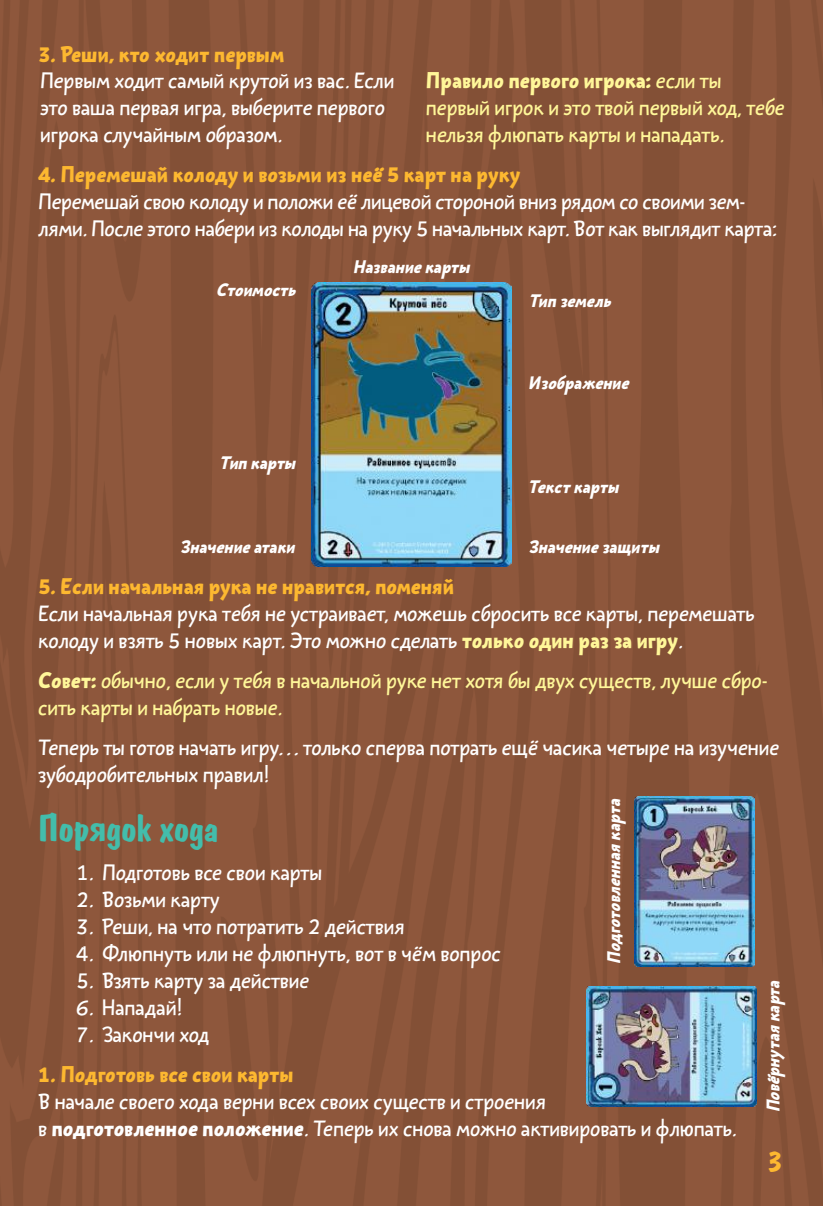
<style>
.page{position:relative;width:823px;height:1206px;background:#fff}
.page>*{position:absolute;margin:0;border:0;box-sizing:border-box;transform-origin:0 0}
.t1{font:700 38.25px "Domkrat";color:#43bdab}
.t2{font:700 31.5px "Domkrat";color:#fdb830}
.t3{font:22.5px/27px "Dereza";color:#fff}
.t4{font:22.5px/27px "Dereza";color:#fff799}
.t5{font:700 22.5px "Dereza";color:#fdb830}
.t6{font:italic 700 18px "Dereza";color:#fff}
.s1{font-weight:700}
.s2{font-weight:700;color:#fff799}
</style>
<div class="page">
<img style="left:0;top:0;width:823px;height:1205px">
<img style="left:311px;top:282px;width:201px;height:284px">
<img style="left:634px;top:796px;width:120px;height:170px">
<img style="left:586px;top:986px;width:171px;height:120px">
<p class="t5" style="left:38px;top:39px;width:248px">3. Реши, кто ходит первым</p>
<p class="t3" style="left:40px;top:68px;width:355px">Первым ходит самый крутой из вас. Если это ваша первая игра, выберите первого игрока случайным образом.</p>
<p class="t4" style="left:426px;top:68px;width:360px"><span class="s1">Правило первого игрока:</span> если ты первый игрок и это твой первый ход, тебе нельзя флюпать карты и нападать.</p>
<p class="t5" style="left:38px;top:160px;width:484px">4. Перемешай колоду и возьми из неё 5 карт на руку</p>
<p class="t3" style="left:38px;top:189px;width:740px">Перемешай свою колоду и положи её лицевой стороной вниз рядом со своими зем&shy;лями. После этого набери из колоды на руку 5 начальных карт. Вот как выглядит карта:</p>
<p class="t6" style="left:216px;top:278px;width:85px">Стоимость</p>
<p class="t6" style="left:353px;top:255px;width:123px">Название карты</p>
<p class="t6" style="left:220px;top:451px;width:82px">Тип карты</p>
<p class="t6" style="left:180px;top:535px;width:120px">Значение атаки</p>
<p class="t6" style="left:529px;top:289px;width:88px">Тип земель</p>
<p class="t6" style="left:528px;top:371px;width:106px">Изображение</p>
<p class="t6" style="left:528px;top:475px;width:96px">Текст карты</p>
<p class="t6" style="left:528px;top:535px;width:137px">Значение защиты</p>
<p class="t5" style="left:38px;top:572px;width:417px">5. Если начальная рука не нравится, поменяй</p>
<p class="t3" style="left:38px;top:601px;width:718px">Если начальная рука тебя не устраивает, можешь сбросить все карты, перемешать колоду и взять 5 новых карт. Это можно сделать <span class="s2">только один раз за игру</span>.</p>
<p class="t4" style="left:38px;top:668px;width:731px"><span class="s1">Совет:</span> обычно, если у тебя в начальной руке нет хотя бы двух существ, лучше сбро&shy;сить карты и набрать новые.</p>
<p class="t3" style="left:38px;top:735px;width:742px">Теперь ты готов начать игру… только сперва потрать ещё часика четыре на изучение зубодробительных правил!</p>
<h1 class="t1" style="left:38px;top:808px;width:182px">Порядок хода</h1>
<p class="t3" style="left:77px;top:860px;width:247px">1. Подготовь все свои карты</p>
<p class="t3" style="left:77px;top:887px;width:145px">2. Возьми карту</p>
<p class="t3" style="left:77px;top:914px;width:329px">3. Реши, на что потратить 2 действия</p>
<p class="t3" style="left:77px;top:941px;width:426px">4. Флюпнуть или не флюпнуть, вот в чём вопрос</p>
<p class="t3" style="left:77px;top:968px;width:234px">5. Взять карту за действие</p>
<p class="t3" style="left:77px;top:995px;width:107px">6. Нападай!</p>
<p class="t3" style="left:77px;top:1022px;width:134px">7. Закончи ход</p>
<p class="t5" style="left:38px;top:1060px;width:257px">1. Подготовь все свои карты</p>
<p class="t3" style="left:38px;top:1089px;width:700px">В начале своего хода верни всех своих существ и строения<br>в <span class="s1">подготовленное положение</span>. Теперь их снова можно активировать и флюпать.</p>
<p class="t6" style="left:602px;top:963px;width:170px;rotate:-90deg">Подготовленная карта</p>
<p class="t6" style="left:762px;top:1112px;width:137px;rotate:-90deg">Повёрнутая карта</p>
<h2 class="t2" style="left:768px;top:1144px;width:15px">3</h2>
</div>
